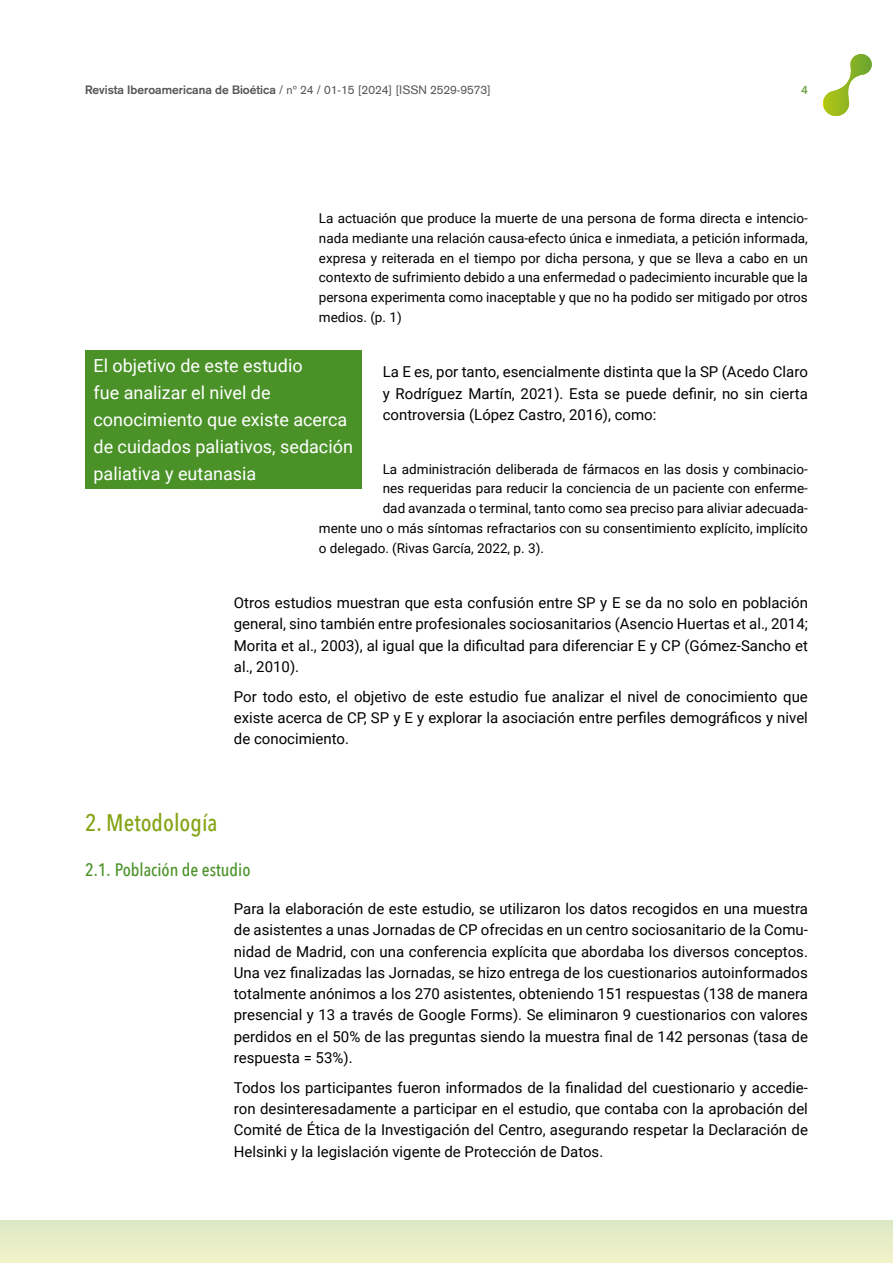
<style>
.page{position:relative;width:893px;height:1263px;background:#fff}
.page>*{position:absolute;margin:0;border:0;box-sizing:border-box;transform-origin:0 0}
.t1{font:500 24px "Avenir Next Condensed";color:#86a315}
.t2{font:18px/27px "Roboto";color:#fff}
.t3{font:500 18px "Avenir Next Condensed";color:#4a9228}
.t4{font:15px/21.3px "Roboto";color:#000;text-align:justify}
.t5{font:13.5px/19.8px "Roboto";color:#000;text-align:justify}
.t6{font:12px "Akzidenz Grotesk";color:#575756}
.t7{font:700 12px "Akzidenz Grotesk";color:#74a54c}
.s1{font-weight:700}
</style>
<div class="page">
<div style="left:0;top:1220px;width:893px;height:43px;background:#e7edc8"></div>
<svg style="left:823px;top:54px;width:49px;height:62px"></svg>
<div style="left:85px;top:350px;width:276px;height:139px;background:#4a9228"></div>
<p class="t6" style="left:85px;top:83px;width:407px"><span class="s1">Revista Iberoamericana de Bioética</span> / nº 24 / 01-15 [2024] [ISSN 2529-9573]</p>
<p class="t7" style="left:801px;top:83px;width:8px">4</p>
<p class="t5" style="left:319px;top:208px;width:490px">La actuación que produce la muerte de una persona de forma directa e intencio&shy;nada mediante una relación causa-efecto única e inmediata, a petición informada, expresa y reiterada en el tiempo por dicha persona, y que se lleva a cabo en un contexto de sufrimiento debido a una enfermedad o padecimiento incurable que la persona experimenta como inaceptable y que no ha podido ser mitigado por otros medios. (p. 1)</p>
<p class="t2" style="left:94px;top:352px;width:261px">El objetivo de este estudio<br>fue analizar el nivel de conocimiento que existe acerca de cuidados paliativos, sedación paliativa y eutanasia</p>
<p class="t4" style="left:383px;top:361px;width:427px">La E es, por tanto, esencialmente distinta que la SP (Acedo Claro y Rodríguez Martín, 2021). Esta se puede definir, no sin cierta controversia (López Castro, 2016), como:</p>
<p class="t5" style="left:383px;top:458px;width:427px">La administración deliberada de fármacos en las dosis y combinacio-</p>
<p class="t5" style="left:383px;top:478px;width:427px">nes requeridas para reducir la conciencia de un paciente con enferme-</p>
<p class="t5" style="left:383px;top:498px;width:427px">dad avanzada o terminal, tanto como sea preciso para aliviar adecuada-</p>
<p class="t5" style="left:319px;top:518px;width:490px">mente uno o más síntomas refractarios con su consentimiento explícito, implícito</p>
<p class="t5" style="left:319px;top:538px;width:227px">o delegado. (Rivas García, 2022, p. 3).</p>
<p class="t4" style="left:234px;top:592px;width:576px">Otros estudios muestran que esta confusión entre SP y E se da no solo en población general, sino también entre profesionales sociosanitarios (Asencio Huertas et al., 2014; Morita et al., 2003), al igual que la dificultad para diferenciar E y CP (Gómez-Sancho et al., 2010).</p>
<p class="t4" style="left:234px;top:685px;width:576px">Por todo esto, el objetivo de este estudio fue analizar el nivel de conocimiento que existe acerca de CP, SP y E y explorar la asociación entre perfiles demográficos y nivel de conocimiento.</p>
<h1 class="t1" style="left:85px;top:808px;width:134px">2. Metodología</h1>
<p class="t3" style="left:85px;top:858px;width:167px">2.1. Población de estudio</p>
<p class="t4" style="left:234px;top:897px;width:576px">Para la elaboración de este estudio, se utilizaron los datos recogidos en una muestra de asistentes a unas Jornadas de CP ofrecidas en un centro sociosanitario de la Comu&shy;nidad de Madrid, con una conferencia explícita que abordaba los diversos conceptos.<br>Una vez finalizadas las Jornadas, se hizo entrega de los cuestionarios autoinformados totalmente anónimos a los 270 asistentes, obteniendo 151 respuestas (138 de manera presencial y 13 a través de Google Forms). Se eliminaron 9 cuestionarios con valores perdidos en el 50% de las preguntas siendo la muestra final de 142 personas (tasa de respuesta = 53%).</p>
<p class="t4" style="left:234px;top:1076px;width:576px">Todos los participantes fueron informados de la finalidad del cuestionario y accedie&shy;ron desinteresadamente a participar en el estudio, que contaba con la aprobación del Comité de Ética de la Investigación del Centro, asegurando respetar la Declaración de Helsinki y la legislación vigente de Protección de Datos.</p>
</div>
